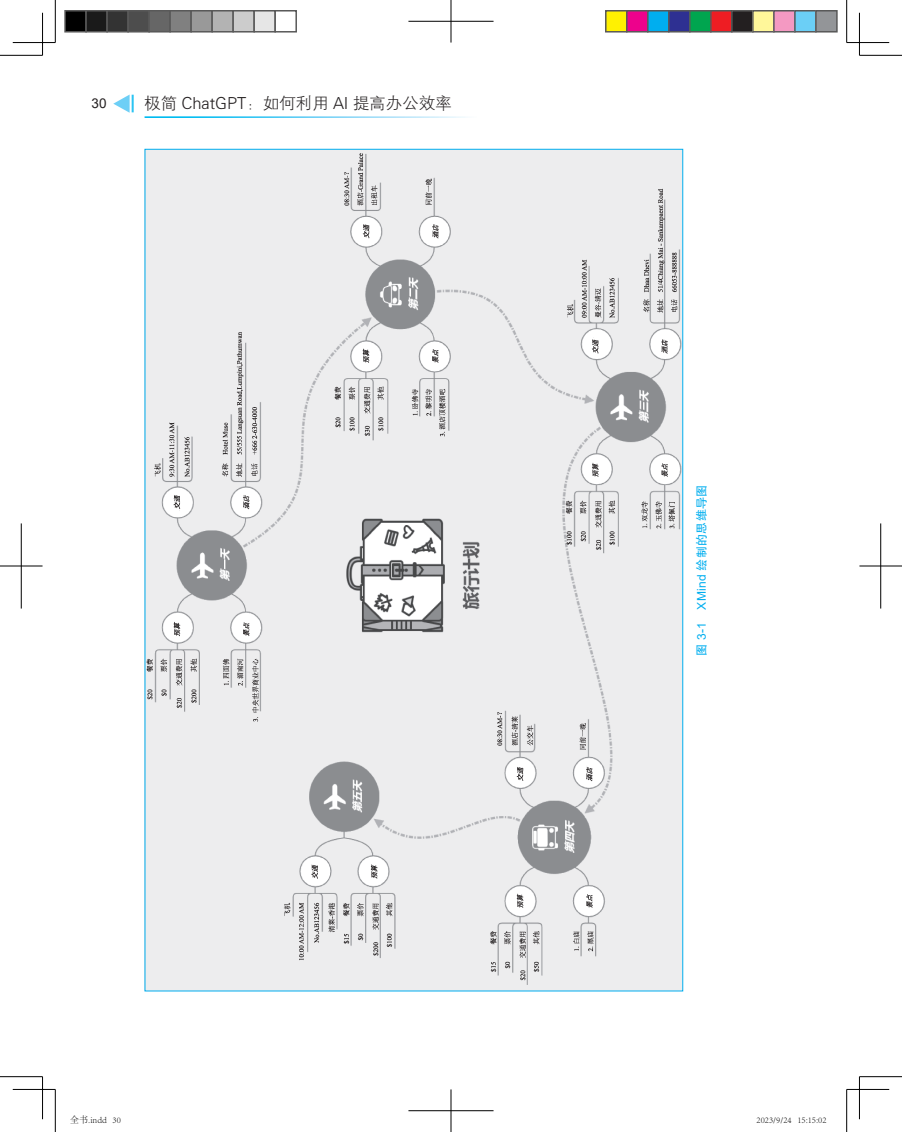
<style>
.page{position:relative;width:902px;height:1132px;background:#fff}
.page>*{position:absolute;margin:0;border:0;box-sizing:border-box;transform-origin:0 0}
.t1{font:16.5px "FZXH1 K GBK1 0";color:#231f20}
.t2{font:13.5px "Arial";color:#231f20}
.图题{font:12px "FZHTK GBK1 0";letter-spacing:.03em;color:#00aeef}
.t3{font:300 9px "Adobe Song Std";color:#000}
.s1{font-family:"Arial"}
</style>
<div class="page">
<img style="left:113px;top:94px;width:353px;height:24px">
<img style="left:147px;top:151px;width:534px;height:837px">
<hr style="left:0;top:55px;width:43px;height:1px;background:#000">
<hr style="left:859px;top:55px;width:42px;height:1px;background:#000">
<hr style="left:0;top:1075px;width:43px;height:1px;background:#000">
<hr style="left:859px;top:1075px;width:42px;height:1px;background:#000">
<hr style="left:55px;top:0;width:1px;height:43px;background:#000">
<hr style="left:55px;top:1089px;width:1px;height:42px;background:#000">
<hr style="left:846px;top:0;width:1px;height:43px;background:#000">
<hr style="left:846px;top:1089px;width:1px;height:42px;background:#000">
<hr style="left:13px;top:42px;width:42px;height:1px;background:#000">
<hr style="left:846px;top:42px;width:43px;height:1px;background:#000">
<hr style="left:13px;top:1088px;width:42px;height:1px;background:#000">
<hr style="left:846px;top:1088px;width:43px;height:1px;background:#000">
<hr style="left:42px;top:13px;width:1px;height:42px;background:#000">
<hr style="left:42px;top:1076px;width:1px;height:42px;background:#000">
<hr style="left:859px;top:13px;width:1px;height:42px;background:#000">
<hr style="left:859px;top:1076px;width:1px;height:42px;background:#000">
<hr style="left:408px;top:21px;width:85px;height:1px;background:#000">
<hr style="left:450px;top:0;width:1px;height:43px;background:#000">
<hr style="left:408px;top:1110px;width:85px;height:1px;background:#000">
<hr style="left:450px;top:1089px;width:1px;height:42px;background:#000">
<hr style="left:0;top:565px;width:43px;height:1px;background:#000">
<hr style="left:21px;top:523px;width:1px;height:85px;background:#000">
<hr style="left:859px;top:565px;width:42px;height:1px;background:#000">
<hr style="left:880px;top:523px;width:1px;height:85px;background:#000">
<div style="left:65px;top:11px;width:21px;height:21px;background:#000"></div>
<div style="left:64px;top:10px;width:23px;height:23px;border:2px solid #595959"></div>
<div style="left:86px;top:11px;width:21px;height:21px;background:#1a1a1a"></div>
<div style="left:85px;top:10px;width:23px;height:23px;border:2px solid #595959"></div>
<div style="left:107px;top:11px;width:21px;height:21px;background:#333"></div>
<div style="left:106px;top:10px;width:23px;height:23px;border:2px solid #595959"></div>
<div style="left:128px;top:11px;width:21px;height:21px;background:#4d4d4d"></div>
<div style="left:127px;top:10px;width:23px;height:23px;border:2px solid #595959"></div>
<div style="left:149px;top:11px;width:21px;height:21px;background:#666"></div>
<div style="left:148px;top:10px;width:23px;height:23px;border:2px solid #595959"></div>
<div style="left:170px;top:11px;width:21px;height:21px;background:#808080"></div>
<div style="left:169px;top:10px;width:23px;height:23px;border:2px solid #595959"></div>
<div style="left:191px;top:11px;width:21px;height:21px;background:#999"></div>
<div style="left:190px;top:10px;width:23px;height:23px;border:2px solid #595959"></div>
<div style="left:212px;top:11px;width:21px;height:21px;background:#b3b3b3"></div>
<div style="left:211px;top:10px;width:23px;height:23px;border:2px solid #595959"></div>
<div style="left:233px;top:11px;width:21px;height:21px;background:#ccc"></div>
<div style="left:232px;top:10px;width:23px;height:23px;border:2px solid #595959"></div>
<div style="left:254px;top:11px;width:21px;height:21px;background:#e6e6e6"></div>
<div style="left:253px;top:10px;width:23px;height:23px;border:2px solid #595959"></div>
<div style="left:274px;top:10px;width:23px;height:23px;border:2px solid #595959"></div>
<div style="left:605px;top:11px;width:21px;height:21px;background:#fff101"></div>
<div style="left:605px;top:10px;width:22px;height:23px;border:2px solid #595959"></div>
<div style="left:626px;top:11px;width:21px;height:21px;background:#ed028c"></div>
<div style="left:626px;top:10px;width:22px;height:23px;border:2px solid #595959"></div>
<div style="left:647px;top:11px;width:21px;height:21px;background:#00aeef"></div>
<div style="left:647px;top:10px;width:22px;height:23px;border:2px solid #595959"></div>
<div style="left:668px;top:11px;width:21px;height:21px;background:#2e3092"></div>
<div style="left:668px;top:10px;width:22px;height:23px;border:2px solid #595959"></div>
<div style="left:689px;top:11px;width:21px;height:21px;background:#00a54f"></div>
<div style="left:689px;top:10px;width:22px;height:23px;border:2px solid #595959"></div>
<div style="left:710px;top:11px;width:21px;height:21px;background:#ee1d23"></div>
<div style="left:710px;top:10px;width:22px;height:23px;border:2px solid #595959"></div>
<div style="left:731px;top:11px;width:21px;height:21px;background:#231f20"></div>
<div style="left:731px;top:10px;width:22px;height:23px;border:2px solid #595959"></div>
<div style="left:752px;top:11px;width:21px;height:21px;background:#fff79a"></div>
<div style="left:752px;top:10px;width:22px;height:23px;border:2px solid #595959"></div>
<div style="left:773px;top:11px;width:21px;height:21px;background:#f499c2"></div>
<div style="left:773px;top:10px;width:22px;height:23px;border:2px solid #595959"></div>
<div style="left:794px;top:11px;width:21px;height:21px;background:#6bcff6"></div>
<div style="left:794px;top:10px;width:22px;height:23px;border:2px solid #595959"></div>
<div style="left:815px;top:11px;width:21px;height:21px;background:#939598"></div>
<div style="left:815px;top:10px;width:22px;height:23px;border:2px solid #595959"></div>
<p class="t2" style="left:91px;top:94px;width:17px">30</p>
<h1 class="t1" style="left:144px;top:94px;width:309px">极简 ChatGPT：如何利用 AI 提高办公效率</h1>
<p class="图题" style="left:695px;top:655px;width:173px;rotate:-90deg">图 <span class="s1">3-1 XMind</span> 绘制的思维导图</p>
<p class="t3" style="left:70px;top:1114px;width:52px">全书.indd 30</p>
<p class="t3" style="left:756px;top:1114px;width:71px">2023/9/24 15:15:02</p>
</div>
